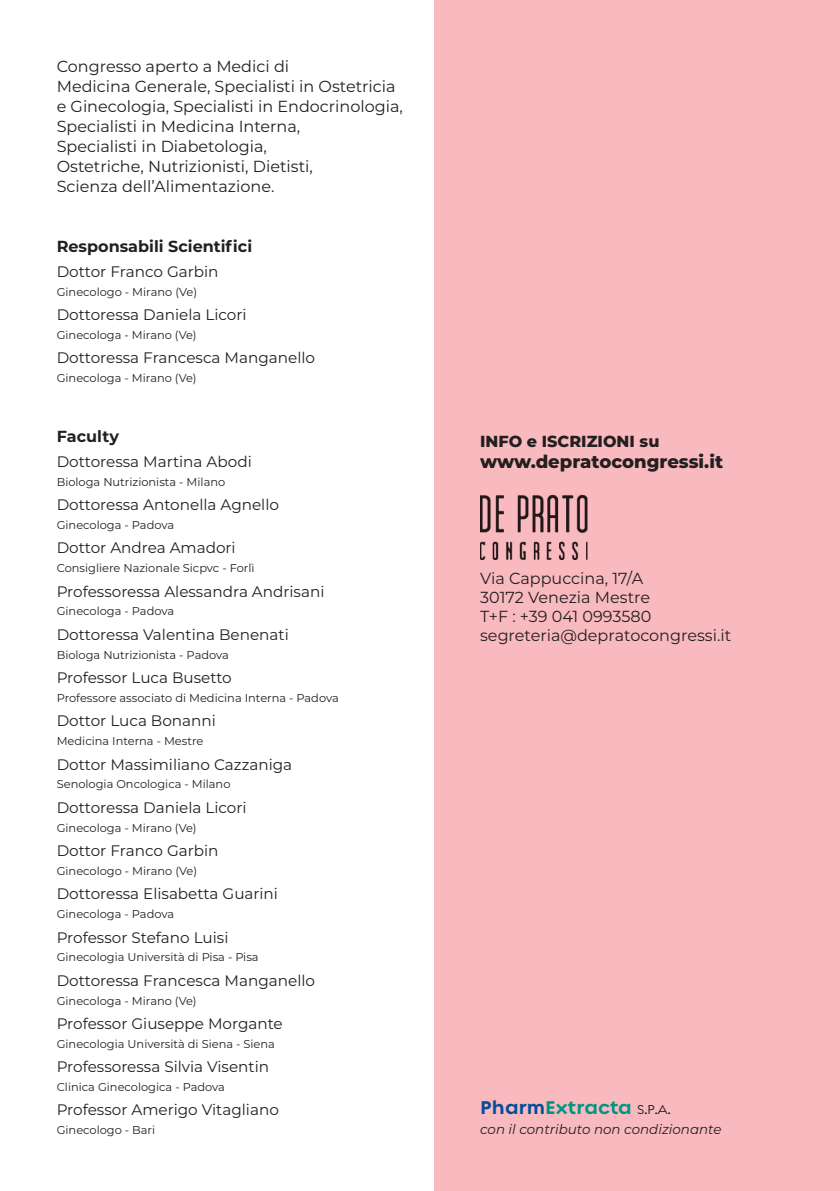
<style>
.page{position:relative;width:840px;height:1191px;background:#fff}
.page>*{position:absolute;margin:0;border:0;box-sizing:border-box;transform-origin:0 0}
.t1{font:700 20px "Regulator Nova";color:#009582}
.t2{font:800 18px "Montserrat";color:#231f20}
.t3{font:16px/20px "Montserrat";color:#231f20}
.t4{font:700 16px "Montserrat";color:#231f20}
.t5{font:800 16px "Montserrat";color:#231f20}
.t6{font:15.2px "Montserrat";color:#231f20}
.t7{font:italic 13.4px "Montserrat";color:#231f20}
.t8{font:11.4px "Montserrat";color:#231f20}
.s1{color:#014e99}
.s2{font-weight:500;font-size:14px;color:#231f20}
.s3{font-weight:500;color:#231f20}
</style>
<div class="page">
<div style="left:434px;top:0;width:405px;height:1191px;background:#f8b9bf"></div>
<img style="left:480px;top:494px;width:108px;height:66px">
<p class="t3" style="left:57px;top:56px;width:234px">Congresso aperto a Medici di</p>
<p class="t3" style="left:57px;top:76px;width:347px">Medicina Generale, Specialisti in Ostetricia e Ginecologia, Specialisti in Endocrinologia,<br>Specialisti in Medicina Interna,</p>
<p class="t3" style="left:57px;top:136px;width:211px">Specialisti in Diabetologia,</p>
<p class="t3" style="left:57px;top:156px;width:257px">Ostetriche, Nutrizionisti, Dietisti,</p>
<p class="t3" style="left:57px;top:176px;width:219px">Scienza dell’Alimentazione.</p>
<p class="t4" style="left:57px;top:235px;width:197px">Responsabili Scientifici</p>
<p class="t6" style="left:57px;top:261px;width:163px">Dottor Franco Garbin</p>
<p class="t8" style="left:57px;top:284px;width:142px">Ginecologo - Mirano (Ve)</p>
<p class="t6" style="left:57px;top:304px;width:191px">Dottoressa Daniela Licori</p>
<p class="t8" style="left:57px;top:327px;width:141px">Ginecologa - Mirano (Ve)</p>
<p class="t6" style="left:57px;top:347px;width:260px">Dottoressa Francesca Manganello</p>
<p class="t8" style="left:57px;top:370px;width:141px">Ginecologa - Mirano (Ve)</p>
<p class="t4" style="left:57px;top:425px;width:64px">Faculty</p>
<p class="t6" style="left:57px;top:451px;width:196px">Dottoressa Martina Abodi</p>
<p class="t8" style="left:57px;top:474px;width:170px">Biologa Nutrizionista - Milano</p>
<p class="t6" style="left:57px;top:494px;width:224px">Dottoressa Antonella Agnello</p>
<p class="t8" style="left:57px;top:517px;width:119px">Ginecologa - Padova</p>
<p class="t6" style="left:57px;top:537px;width:180px">Dottor Andrea Amadori</p>
<p class="t8" style="left:57px;top:560px;width:199px">Consigliere Nazionale Sicpvc - Forlì</p>
<p class="t6" style="left:57px;top:581px;width:269px">Professoressa Alessandra Andrisani</p>
<p class="t8" style="left:57px;top:603px;width:119px">Ginecologa - Padova</p>
<p class="t6" style="left:57px;top:624px;width:233px">Dottoressa Valentina Benenati</p>
<p class="t8" style="left:57px;top:646px;width:173px">Biologa Nutrizionista - Padova</p>
<p class="t6" style="left:57px;top:667px;width:176px">Professor Luca Busetto</p>
<p class="t8" style="left:57px;top:690px;width:283px">Professore associato di Medicina Interna - Padova</p>
<p class="t6" style="left:57px;top:710px;width:161px">Dottor Luca Bonanni</p>
<p class="t8" style="left:57px;top:733px;width:148px">Medicina Interna - Mestre</p>
<p class="t6" style="left:57px;top:753px;width:237px">Dottor Massimiliano Cazzaniga</p>
<p class="t8" style="left:57px;top:776px;width:175px">Senologia Oncologica - Milano</p>
<p class="t6" style="left:57px;top:797px;width:191px">Dottoressa Daniela Licori</p>
<p class="t8" style="left:57px;top:819px;width:141px">Ginecologa - Mirano (Ve)</p>
<p class="t6" style="left:57px;top:840px;width:163px">Dottor Franco Garbin</p>
<p class="t8" style="left:57px;top:863px;width:142px">Ginecologo - Mirano (Ve)</p>
<p class="t6" style="left:57px;top:883px;width:223px">Dottoressa Elisabetta Guarini</p>
<p class="t8" style="left:57px;top:906px;width:119px">Ginecologa - Padova</p>
<p class="t6" style="left:57px;top:926px;width:173px">Professor Stefano Luisi</p>
<p class="t8" style="left:57px;top:949px;width:203px">Ginecologia Università di Pisa - Pisa</p>
<p class="t6" style="left:57px;top:970px;width:260px">Dottoressa Francesca Manganello</p>
<p class="t8" style="left:57px;top:992px;width:141px">Ginecologa - Mirano (Ve)</p>
<p class="t6" style="left:57px;top:1013px;width:227px">Professor Giuseppe Morgante</p>
<p class="t8" style="left:57px;top:1036px;width:219px">Ginecologia Università di Siena - Siena</p>
<p class="t6" style="left:57px;top:1056px;width:214px">Professoressa Silvia Visentin</p>
<p class="t8" style="left:57px;top:1079px;width:169px">Clinica Ginecologica - Padova</p>
<p class="t6" style="left:57px;top:1099px;width:223px">Professor Amerigo Vitagliano</p>
<p class="t8" style="left:57px;top:1122px;width:100px">Ginecologo - Bari</p>
<p class="t5" style="left:480px;top:429px;width:181px">INFO e ISCRIZIONI su</p>
<p class="t2" style="left:480px;top:448px;width:244px">www.depratocongressi.it</p>
<p class="t3" style="left:480px;top:567px;width:164px">Via Cappuccina, 17/A</p>
<p class="t3" style="left:480px;top:586px;width:171px">30172 Venezia Mestre</p>
<p class="t3" style="left:480px;top:606px;width:172px">T+F : +39 041 0993580</p>
<p class="t3" style="left:480px;top:625px;width:252px">segreteria@depratocongressi.it</p>
<p class="t1" style="left:480px;top:1095px;width:192px"><span class="s1">Pharm</span>Extracta <span class="s2">s</span><span class="s3">.</span><span class="s2">p</span><span class="s3">.</span><span class="s2">a</span><span class="s3">.</span></p>
<p class="t7" style="left:480px;top:1120px;width:243px">con il contributo non condizionante</p>
</div>
